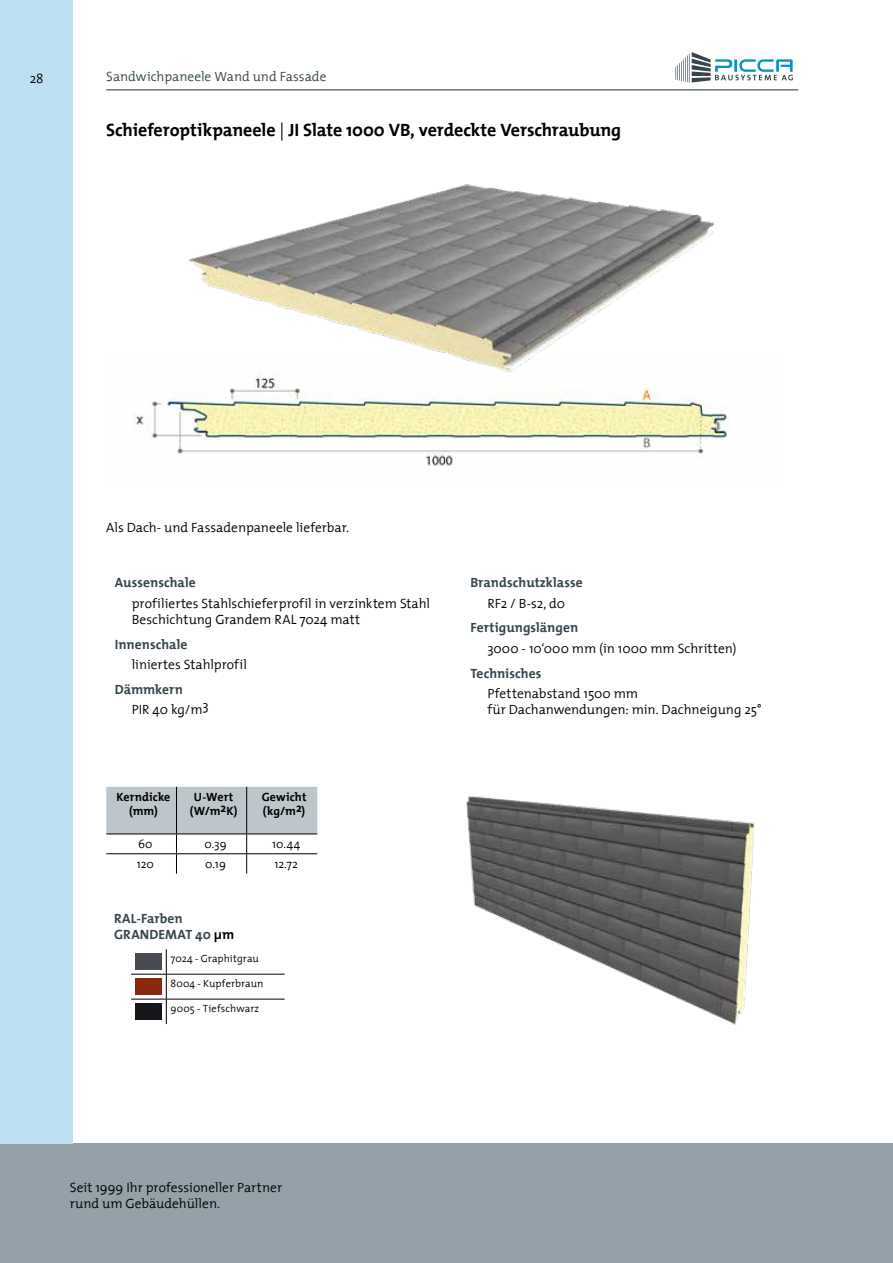
<style>
.page{position:relative;width:893px;height:1263px;background:#fff}
.page>*{position:absolute;margin:0;border:0;box-sizing:border-box;transform-origin:0 0}
.t1{font:700 18px "The Mix";letter-spacing:-.005em;color:#000}
.t2{font:300 13.5px/16.2px "The Mix 4";color:#000}
.t3{font:700 13.5px/16.2px "The Mix";letter-spacing:.005em;color:#37464c}
.t4{font:300 13.5px "The Mix 4";color:#37464c}
.t5{font:700 12px/14.4px "The Mix";letter-spacing:.01em;color:#000;text-align:center}
.t6{font:300 12px "The Mix 4";letter-spacing:.005em;color:#000}
.t7{font:300 10.5px "The Mix 4";letter-spacing:.01em;color:#000}
.s1{font-family:"The Mix 4";font-weight:300}
.s2{color:#000}
</style>
<div class="page">
<div style="left:0;top:1143px;width:893px;height:120px;background:#95a1a8"></div>
<div style="left:0;top:0;width:72px;height:1143px;background:#bddff2"></div>
<svg style="left:675px;top:52px;width:118px;height:31px"></svg>
<hr style="left:106px;top:89px;width:692px;height:1px;background:#37464c">
<img style="left:133px;top:377px;width:596px;height:90px">
<svg style="left:106px;top:787px;width:211px;height:86px"></svg>
<hr style="left:247px;top:853px;width:70px;height:1px;background:#000">
<hr style="left:131px;top:999px;width:35px;height:1px;background:#000">
<hr style="left:166px;top:999px;width:119px;height:1px;background:#000">
<svg style="left:166px;top:949px;width:1px;height:75px"></svg>
<hr style="left:131px;top:974px;width:35px;height:1px;background:#000">
<hr style="left:166px;top:974px;width:119px;height:1px;background:#000">
<img style="left:135px;top:953px;width:26px;height:17px">
<img style="left:135px;top:978px;width:26px;height:17px">
<img style="left:135px;top:1003px;width:26px;height:17px">
<img style="left:466px;top:795px;width:289px;height:230px">
<img style="left:189px;top:184px;width:526px;height:190px">
<p class="t2" style="left:30px;top:70px;width:15px">28</p>
<p class="t4" style="left:106px;top:65px;width:222px">Sandwichpaneele Wand und Fassade</p>
<h1 class="t1" style="left:106px;top:115px;width:516px">Schieferoptikpaneele <span class="s1">|</span> JI Slate 1000 VB, verdeckte Verschraubung</h1>
<p class="t2" style="left:106px;top:519px;width:244px">Als Dach- und Fassadenpaneele lieferbar.</p>
<p class="t3" style="left:115px;top:574px;width:82px">Aussenschale</p>
<p class="t2" style="left:132px;top:594px;width:300px">profiliertes Stahlschieferprofil in verzinktem Stahl<br>Beschichtung Grandem RAL 7024 matt</p>
<p class="t3" style="left:115px;top:635px;width:74px">Innenschale</p>
<p class="t2" style="left:132px;top:656px;width:117px">liniertes Stahlprofil</p>
<p class="t3" style="left:115px;top:681px;width:70px">Dämmkern</p>
<p class="t2" style="left:132px;top:701px;width:78px">PIR 40 kg/m3</p>
<p class="t5" style="left:117px;top:789px;width:55px">Kerndicke (mm)</p>
<p class="t5" style="left:190px;top:789px;width:49px">U-Wert (W/m2K)</p>
<p class="t5" style="left:262px;top:789px;width:46px;text-align:left">Gewicht (kg/m2)</p>
<p class="t6" style="left:138px;top:834px;width:16px">60</p>
<p class="t6" style="left:205px;top:834px;width:24px">0.39</p>
<p class="t6" style="left:272px;top:834px;width:30px">10.44</p>
<p class="t6" style="left:137px;top:854px;width:18px">120</p>
<p class="t6" style="left:205px;top:854px;width:22px">0.19</p>
<p class="t6" style="left:274px;top:854px;width:25px">12.72</p>
<p class="t3" style="left:114px;top:910px;width:122px">RAL-Farben<br>GRANDEMAT 40 <span class="s2">µm</span></p>
<p class="t7" style="left:171px;top:949px;width:90px">7024 - Graphitgrau</p>
<p class="t7" style="left:171px;top:974px;width:95px">8004 - Kupferbraun</p>
<p class="t7" style="left:171px;top:999px;width:90px">9005 - Tiefschwarz</p>
<p class="t3" style="left:470px;top:574px;width:114px">Brandschutzklasse</p>
<p class="t2" style="left:487px;top:594px;width:79px">RF2 / B-s2, d0</p>
<p class="t3" style="left:470px;top:619px;width:109px">Fertigungslängen</p>
<p class="t2" style="left:487px;top:640px;width:251px">3000 - 10‘000 mm (in 1000 mm Schritten)</p>
<p class="t3" style="left:470px;top:664px;width:73px">Technisches</p>
<p class="t2" style="left:487px;top:685px;width:276px">Pfettenabstand 1500 mm<br>für Dachanwendungen: min. Dachneigung 25°</p>
<p class="t2" style="left:70px;top:1178px;width:214px">Seit 1999 Ihr professioneller Partner rund um Gebäudehüllen.</p>
</div>
